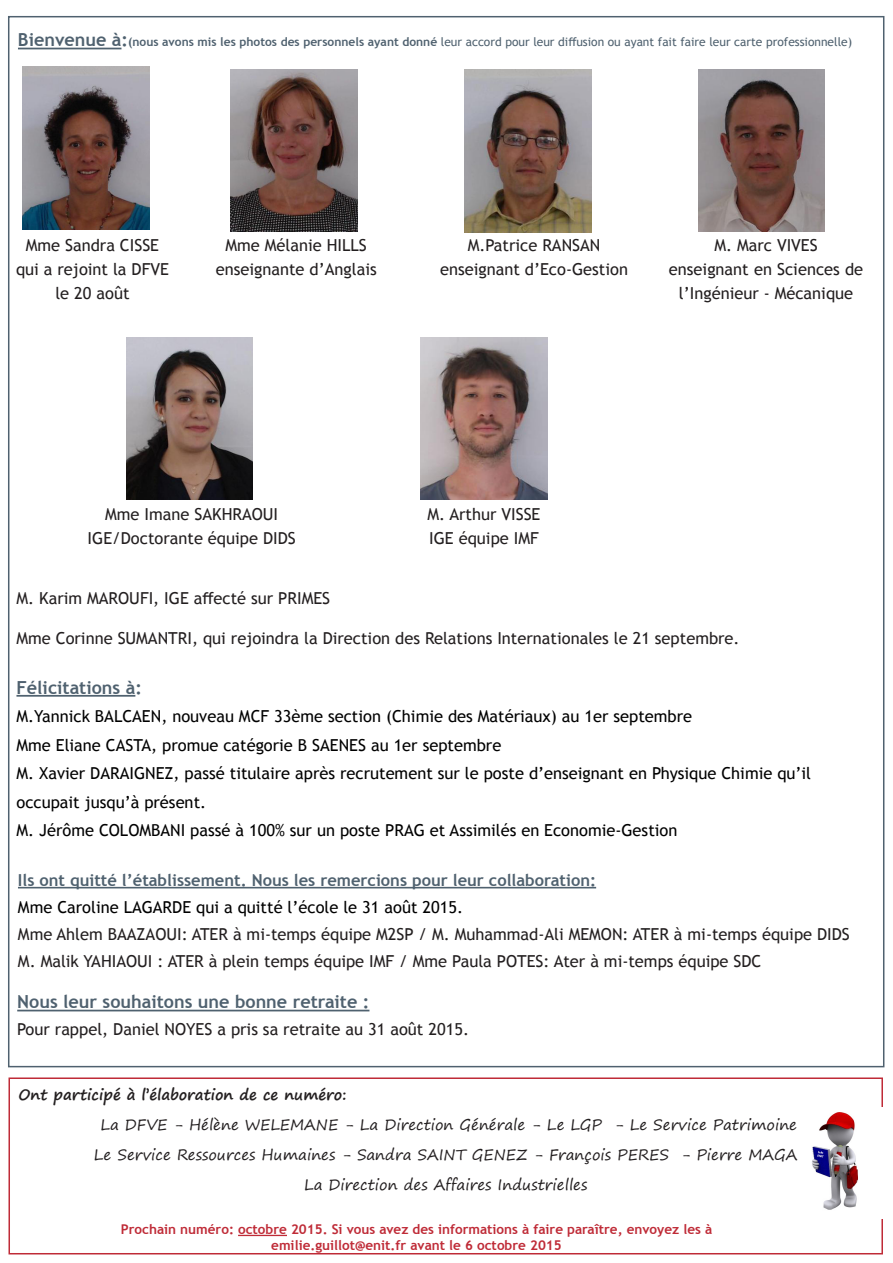
<style>
.page{position:relative;width:893px;height:1263px;background:#fff}
.page>*{position:absolute;margin:0;border:0;box-sizing:border-box;transform-origin:0 0}
.t1{font:700 18px "Trebuchet MS";color:#4f616f}
.t2{font:16.5px/24px "Trebuchet MS";color:#231f20;text-align:center}
.t3{font:16.5px "Trebuchet MS";color:#000}
.t4{font:700 16.5px "Trebuchet MS";color:#4f616f}
.t5{font:15px "Segoe Print";color:#231f20}
.t6{font:700 15px "Segoe Print";color:#231f20}
.t7{font:700 13.5px "Trebuchet MS";color:#bf2b37}
.t8{font:12px "Trebuchet MS";color:#4f616f}
.s1{font-weight:700;font-size:18px}
.s2{font-weight:700}
</style>
<div class="page">
<div style="left:9px;top:1077px;width:874px;height:177px;border:2px solid #bf2b37"></div>
<hr style="left:17px;top:1010px;width:352px;height:1px;background:#4f616f">
<hr style="left:238px;top:1235px;width:49px;height:1px;background:#bf2b37">
<hr style="left:18px;top:48px;width:103px;height:1px;background:#4f616f">
<hr style="left:18px;top:887px;width:578px;height:1px;background:#4f616f">
<hr style="left:16px;top:695px;width:119px;height:2px;background:#4f616f">
<img style="left:812px;top:1107px;width:71px;height:111px">
<img style="left:230px;top:70px;width:127px;height:162px">
<img style="left:464px;top:70px;width:127px;height:162px">
<img style="left:421px;top:337px;width:126px;height:162px">
<img style="left:698px;top:70px;width:127px;height:162px">
<img style="left:126px;top:337px;width:127px;height:163px">
<img style="left:23px;top:67px;width:127px;height:162px">
<p class="t8" style="left:18px;top:34px;width:836px"><span class="s1">Bienvenue à:</span><span class="s2">(nous avons mis les photos des personnels ayant donné</span> leur accord pour leur diffusion ou ayant fait faire leur carte professionnelle)</p>
<p class="t2" style="left:26px;top:233px;width:135px">Mme Sandra CISSE</p>
<p class="t2" style="left:16px;top:257px;width:154px">qui a rejoint la DFVE</p>
<p class="t2" style="left:55px;top:281px;width:76px">le 20 août</p>
<p class="t2" style="left:226px;top:233px;width:143px">Mme Mélanie HILLS</p>
<p class="t2" style="left:216px;top:257px;width:163px">enseignante d’Anglais</p>
<p class="t2" style="left:468px;top:233px;width:134px">M.Patrice RANSAN</p>
<p class="t2" style="left:440px;top:257px;width:189px">enseignant d’Eco-Gestion</p>
<p class="t2" style="left:714px;top:233px;width:105px">M. Marc VIVES</p>
<p class="t2" style="left:669px;top:257px;width:196px">enseignant en Sciences de l’Ingénieur - Mécanique</p>
<p class="t2" style="left:105px;top:502px;width:174px">Mme Imane SAKHRAOUI</p>
<p class="t2" style="left:88px;top:526px;width:210px">IGE/Doctorante équipe DIDS</p>
<p class="t2" style="left:428px;top:502px;width:114px">M. Arthur VISSE</p>
<p class="t2" style="left:429px;top:526px;width:111px">IGE équipe IMF</p>
<p class="t2" style="left:16px;top:586px;width:315px">M. Karim MAROUFI, IGE affecté sur PRIMES</p>
<p class="t2" style="left:16px;top:626px;width:725px">Mme Corinne SUMANTRI, qui rejoindra la Direction des Relations Internationales le 21 septembre.</p>
<p class="t1" style="left:16px;top:676px;width:127px">Félicitations à:</p>
<p class="t3" style="left:16px;top:706px;width:677px">M.Yannick BALCAEN, nouveau MCF 33ème section (Chimie des Matériaux) au 1er septembre</p>
<p class="t3" style="left:16px;top:734px;width:486px">Mme Eliane CASTA, promue catégorie B SAENES au 1er septembre</p>
<p class="t3" style="left:16px;top:763px;width:796px">M. Xavier DARAIGNEZ, passé titulaire après recrutement sur le poste d’enseignant en Physique Chimie qu’il</p>
<p class="t3" style="left:16px;top:791px;width:191px">occupait jusqu’à présent.</p>
<p class="t3" style="left:16px;top:820px;width:662px">M. Jérôme COLOMBANI passé à 100% sur un poste PRAG et Assimilés en Economie-Gestion</p>
<p class="t4" style="left:18px;top:869px;width:580px">Ils ont quitté l’établissement. Nous les remercions pour leur collaboration:</p>
<p class="t3" style="left:18px;top:896px;width:447px">Mme Caroline LAGARDE qui a quitté l’école le 31 août 2015.</p>
<p class="t2" style="left:18px;top:921px;width:833px">Mme Ahlem BAAZAOUI: ATER à mi-temps équipe M2SP / M. Muhammad-Ali MEMON: ATER à mi-temps équipe DIDS</p>
<p class="t2" style="left:18px;top:948px;width:745px">M. Malik YAHIAOUI : ATER à plein temps équipe IMF / Mme Paula POTES: Ater à mi-temps équipe SDC</p>
<p class="t1" style="left:17px;top:991px;width:354px">Nous leur souhaitons une bonne retraite :</p>
<p class="t2" style="left:17px;top:1017px;width:453px">Pour rappel, Daniel NOYES a pris sa retraite au 31 août 2015.</p>
<p class="t6" style="left:19px;top:1081px;width:330px">Ont participé à l’élaboration de ce numéro:</p>
<p class="t5" style="left:100px;top:1111px;width:698px">La DFVE - Hélène WELEMANE - La Direction Générale - Le LGP - Le Service Patrimoine</p>
<p class="t5" style="left:94px;top:1141px;width:705px">Le Service Ressources Humaines - Sandra SAINT GENEZ - François PERES - Pierre MAGA</p>
<p class="t5" style="left:304px;top:1171px;width:285px">La Direction des Affaires Industrielles</p>
<p class="t7" style="left:121px;top:1220px;width:593px">Prochain numéro: octobre 2015. Si vous avez des informations à faire paraître, envoyez les à</p>
<p class="t7" style="left:271px;top:1237px;width:292px">emilie.guillot@enit.fr avant le 6 octobre 2015</p>
</div>
